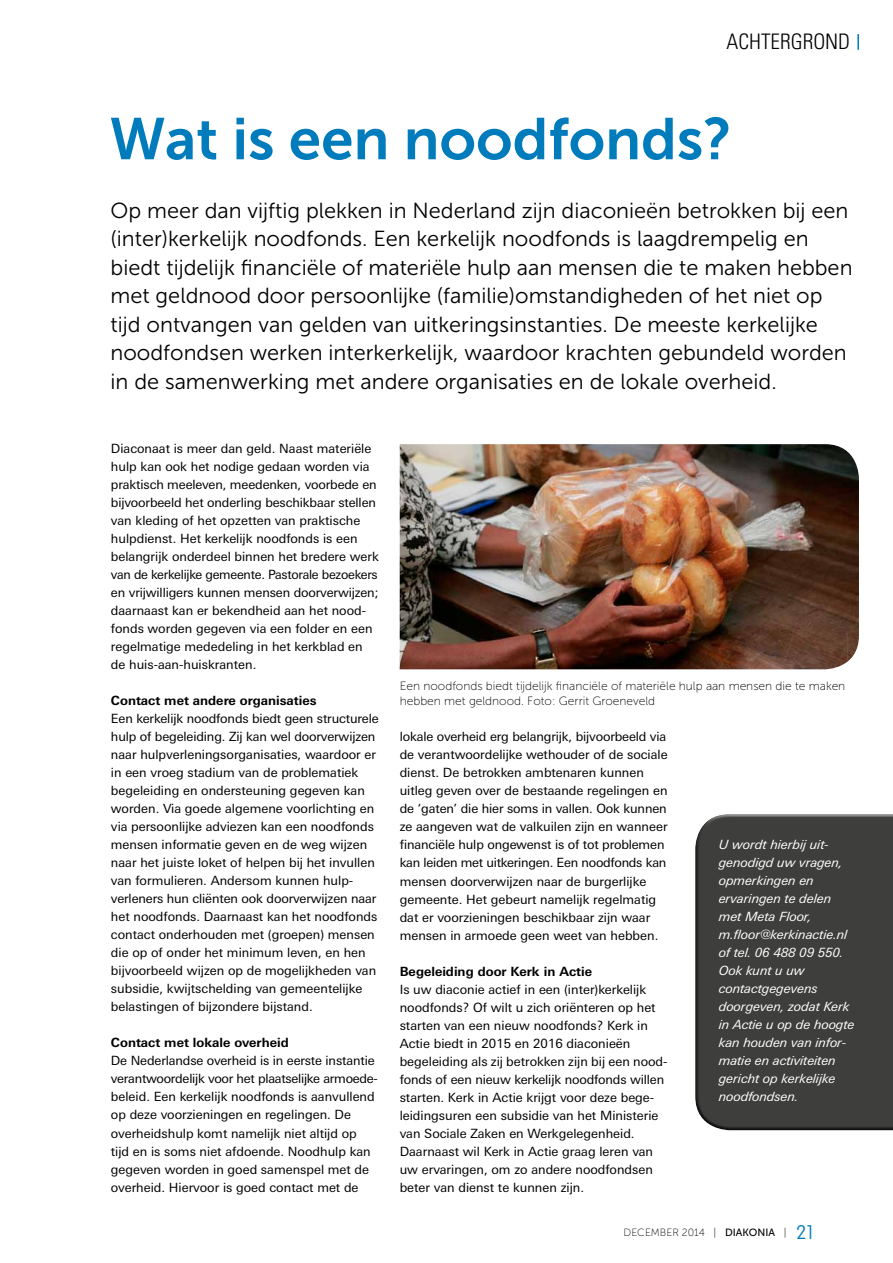
<style>
.page{position:relative;width:893px;height:1263px;background:#fff}
.page>*{position:absolute;margin:0;border:0;box-sizing:border-box;transform-origin:0 0}
.t1{font:58.5px "Museo Sans 700";color:#007bbb}
.t2{font:21.75px/28.5px "Museo Sans 300";color:#000}
.t3{font:300 condensed 21.3px "Univers LT Std";color:#000}
.t4{font:12.75px/18px "Linotype Univers Basic";color:#000}
.t5{font:italic 12.75px/18px "Linotype Univers Basic";color:#fff}
.t6{font:700 12.75px "Linotype Univers Basic";color:#000}
.t7{font:12px/15px "Museo Sans 100";color:#000}
.t8{font:10.5px "Museo Sans 100";color:#000}
.s1{font-family:"Museo Sans 500"}
.s2{font-family:"VAG Rounded";font-weight:100;font-size:19.5px;color:#007bbb}
</style>
<div class="page">
<svg style="left:857px;top:34px;width:2px;height:16px"></svg>
<img style="left:400px;top:444px;width:459px;height:225px">
<div style="left:697px;top:812px;width:196px;height:313px;background:#fff;opacity:.75"></div>
<div style="left:695px;top:823px;width:198px;height:308px;background:#000;opacity:.75"></div>
<h3 class="t3" style="left:727px;top:29px;width:125px">ACHTERGROND</h3>
<h1 class="t1" style="left:109px;top:106px;width:624px">Wat is een noodfonds?</h1>
<p class="t2" style="left:111px;top:196px;width:743px">Op meer dan vijftig plekken in Nederland zijn diaconieën betrokken bij een (inter)kerkelijk noodfonds. Een kerkelijk noodfonds is laagdrempelig en biedt tijdelijk financiële of materiële hulp aan mensen die te maken hebben met geldnood door persoonlijke (familie)omstandigheden of het niet op tijd ontvangen van gelden van uitkeringsinstanties. De meeste kerkelijke noodfondsen werken interkerkelijk, waardoor krachten gebundeld worden in de samenwerking met andere organisaties en de lokale overheid.</p>
<p class="t4" style="left:111px;top:440px;width:269px">Diaconaat is meer dan geld. Naast materiële hulp kan ook het nodige gedaan worden via praktisch meeleven, meedenken, voorbede en bijvoorbeeld het onderling beschikbaar stellen van kleding of het opzetten van praktische hulpdienst. Het kerkelijk noodfonds is een belangrijk onderdeel binnen het bredere werk van de kerkelijke gemeente. Pastorale bezoekers en vrijwilligers kunnen mensen doorverwijzen; daarnaast kan er bekendheid aan het nood&shy;fonds worden gegeven via een folder en een regelmatige mededeling in het kerkblad en de huis-aan-huiskranten.</p>
<p class="t6" style="left:111px;top:693px;width:207px">Contact met andere organisaties</p>
<p class="t4" style="left:111px;top:710px;width:269px">Een kerkelijk noodfonds biedt geen structurele hulp of begeleiding. Zij kan wel doorverwijzen naar hulpverleningsorganisaties, waardoor er in een vroeg stadium van de problematiek begeleiding en ondersteuning gegeven kan worden. Via goede algemene voorlichting en via persoonlijke adviezen kan een noodfonds mensen informatie geven en de weg wijzen naar het juiste loket of helpen bij het invullen van formulieren. Andersom kunnen hulp&shy;verleners hun cliënten ook doorverwijzen naar het noodfonds. Daarnaast kan het noodfonds contact onderhouden met (groepen) mensen die op of onder het minimum leven, en hen bijvoorbeeld wijzen op de mogelijkheden van subsidie, kwijtschelding van gemeentelijke belastingen of bijzondere bijstand.</p>
<p class="t6" style="left:111px;top:1035px;width:179px">Contact met lokale overheid</p>
<p class="t4" style="left:111px;top:1052px;width:268px">De Nederlandse overheid is in eerste instantie verantwoordelijk voor het plaatselijke armoede&shy;beleid. Een kerkelijk noodfonds is aanvullend op deze voorzieningen en regelingen. De overheidshulp komt namelijk niet altijd op tijd en is soms niet afdoende. Noodhulp kan gegeven worden in goed samenspel met de overheid. Hiervoor is goed contact met de</p>
<p class="t7" style="left:400px;top:679px;width:447px">Een noodfonds biedt tijdelijk financiële of materiële hulp aan mensen die te maken hebben met geldnood. Foto: Gerrit Groeneveld</p>
<p class="t4" style="left:400px;top:728px;width:269px">lokale overheid erg belangrijk, bijvoorbeeld via de verantwoordelijke wethouder of de sociale dienst. De betrokken ambtenaren kunnen uitleg geven over de bestaande regelingen en de ‘gaten’ die hier soms in vallen. Ook kunnen ze aangeven wat de valkuilen zijn en wanneer financiële hulp ongewenst is of tot problemen kan leiden met uitkeringen. Een noodfonds kan mensen doorverwijzen naar de burgerlijke gemeente. Het gebeurt namelijk regelmatig dat er voorzieningen beschikbaar zijn waar mensen in armoede geen weet van hebben.</p>
<p class="t6" style="left:400px;top:963px;width:194px">Begeleiding door Kerk in Actie</p>
<p class="t4" style="left:400px;top:980px;width:269px">Is uw diaconie actief in een (inter)kerkelijk noodfonds? Of wilt u zich oriënteren op het starten van een nieuw noodfonds? Kerk in Actie biedt in 2015 en 2016 diaconieën begeleiding als zij betrokken zijn bij een nood&shy;fonds of een nieuw kerkelijk noodfonds willen starten. Kerk in Actie krijgt voor deze bege&shy;leidingsuren een subsidie van het Ministerie van Sociale Zaken en Werkgelegenheid.<br>Daarnaast wil Kerk in Actie graag leren van uw ervaringen, om zo andere noodfondsen beter van dienst te kunnen zijn.</p>
<p class="t5" style="left:719px;top:836px;width:137px">U wordt hierbij uit&shy;genodigd uw vragen, opmerkingen en ervaringen te delen met Meta Floor, m.floor@kerkinactie.nl of tel. 06 488 09 550.<br>Ook kunt u uw contactgegevens doorgeven, zodat Kerk in Actie u op de hoogte kan houden van infor&shy;matie en activiteiten gericht op kerkelijke noodfondsen.</p>
<p class="t8" style="left:624px;top:1227px;width:191px">december 2014 | <span class="s1">DIAKONIA</span> <span class="s2">21</span></p>
<p class="t8" style="left:784px;top:1227px;width:4px">|</p>
</div>
